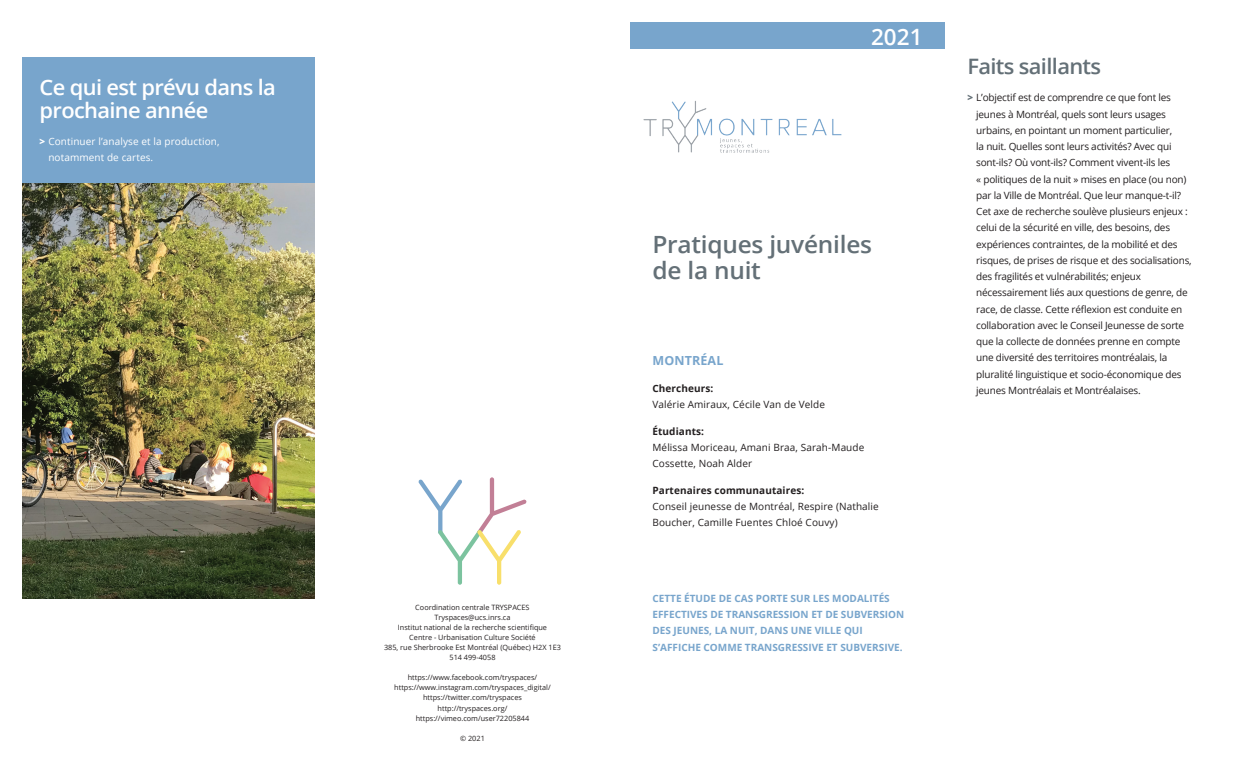
<style>
.page{position:relative;width:1260px;height:765px;background:#fff}
.page>*{position:absolute;margin:0;border:0;box-sizing:border-box;transform-origin:0 0}
.t1{font:600 23.75px/26.2px "Open Sans";letter-spacing:-.01em;color:#647077}
.t2{font:600 22.5px "Open Sans";color:#fff}
.t3{font:600 21.25px/22.5px "Open Sans";letter-spacing:-.03em;color:#fff}
.t4{font:600 21.25px "Open Sans";letter-spacing:-.03em;color:#647077}
.t5{font:700 12.5px "Open Sans";letter-spacing:.01em;color:#78a5cc}
.t6{font:10px/16.2px "Open Sans";letter-spacing:-.02em;color:#231f20}
.t7{font:10px/16px "Open Sans";letter-spacing:.01em;color:#231f20}
.t8{font:700 10px/16.2px "Open Sans";color:#78a5cc}
.t9{font:10px/16px "Open Sans";letter-spacing:.01em;color:#fff}
.t10{font:700 10px "Open Sans";letter-spacing:.01em;color:#231f20}
.t11{font:7.25px/10px "Open Sans";color:#231f20;text-align:center}
.s1{font-weight:800}
.s2{font-weight:800;color:#647077}
</style>
<div class="page">
<div style="left:630px;top:22px;width:315px;height:27px;background:#78a5cc"></div>
<img style="left:643px;top:101px;width:199px;height:52px">
<svg style="left:418px;top:477px;width:109px;height:108px"></svg>
<img style="left:22px;top:183px;width:293px;height:415px">
<div style="left:22px;top:58px;width:293px;height:125px;background:#78a5cc"></div>
<h3 class="t3" style="left:40px;top:76px;width:238px">Ce qui est prévu dans la prochaine année</h3>
<p class="t9" style="left:48px;top:133px;width:173px;text-indent:-9px"><span class="s1">&gt;</span> Continuer l’analyse et la production, notamment de cartes.</p>
<p class="t11" style="left:384px;top:602px;width:178px">Coordination centrale TRYSPACES Tryspaces@ucs.inrs.ca<br>Institut national de la recherche scientifique<br>Centre - Urbanisation Culture Société<br>385, rue Sherbrooke Est Montréal (Québec) H2X 1E3<br>514 499-4058</p>
<p class="t11" style="left:394px;top:673px;width:158px">https://www.facebook.com/tryspaces/ https://www.instagram.com/tryspaces_digital/ https://twitter.com/tryspaces http://tryspaces.org/ https://vimeo.com/user72205844</p>
<p class="t11" style="left:460px;top:733px;width:26px">© 2021</p>
<h2 class="t2" style="left:871px;top:21px;width:53px">2021</h2>
<h1 class="t1" style="left:652px;top:231px;width:221px">Pratiques juvéniles de la nuit</h1>
<p class="t5" style="left:652px;top:352px;width:72px">MONTRÉAL</p>
<p class="t10" style="left:652px;top:382px;width:62px">Chercheurs:</p>
<p class="t7" style="left:652px;top:396px;width:174px">Valérie Amiraux, Cécile Van de Velde</p>
<p class="t10" style="left:652px;top:425px;width:53px">Étudiants:</p>
<p class="t7" style="left:652px;top:439px;width:213px">Mélissa Moriceau, Amani Braa, Sarah-Maude<br>Cossette, Noah Alder</p>
<p class="t10" style="left:652px;top:484px;width:153px">Partenaires communautaires:</p>
<p class="t7" style="left:652px;top:498px;width:228px">Conseil jeunesse de Montréal, Respire (Nathalie<br>Boucher, Camille Fuentes Chloé Couvy)</p>
<p class="t8" style="left:652px;top:590px;width:253px">CETTE ÉTUDE DE CAS PORTE SUR LES MODALITÉS EFFECTIVES DE TRANSGRESSION ET DE SUBVERSION DES JEUNES, LA NUIT, DANS UNE VILLE QUI S’AFFICHE COMME TRANSGRESSIVE ET SUBVERSIVE.</p>
<h3 class="t4" style="left:968px;top:52px;width:135px">Faits saillants</h3>
<p class="t6" style="left:976px;top:89px;width:217px;text-indent:-9px"><span class="s2">&gt;</span> L’objectif est de comprendre ce que font les jeunes à Montréal, quels sont leurs usages urbains, en pointant un moment particulier,<br>la nuit. Quelles sont leurs activités? Avec qui sont-ils? Où vont-ils? Comment vivent-ils les<br>« politiques de la nuit » mises en place (ou non) par la Ville de Montréal. Que leur manque-t-il?<br>Cet axe de recherche soulève plusieurs enjeux : celui de la sécurité en ville, des besoins, des expériences contraintes, de la mobilité et des risques, de prises de risque et des socialisations, des fragilités et vulnérabilités; enjeux nécessairement liés aux questions de genre, de race, de classe. Cette réflexion est conduite en collaboration avec le Conseil Jeunesse de sorte que la collecte de données prenne en compte une diversité des territoires montréalais, la pluralité linguistique et socio-économique des jeunes Montréalais et Montréalaises.</p>
</div>
